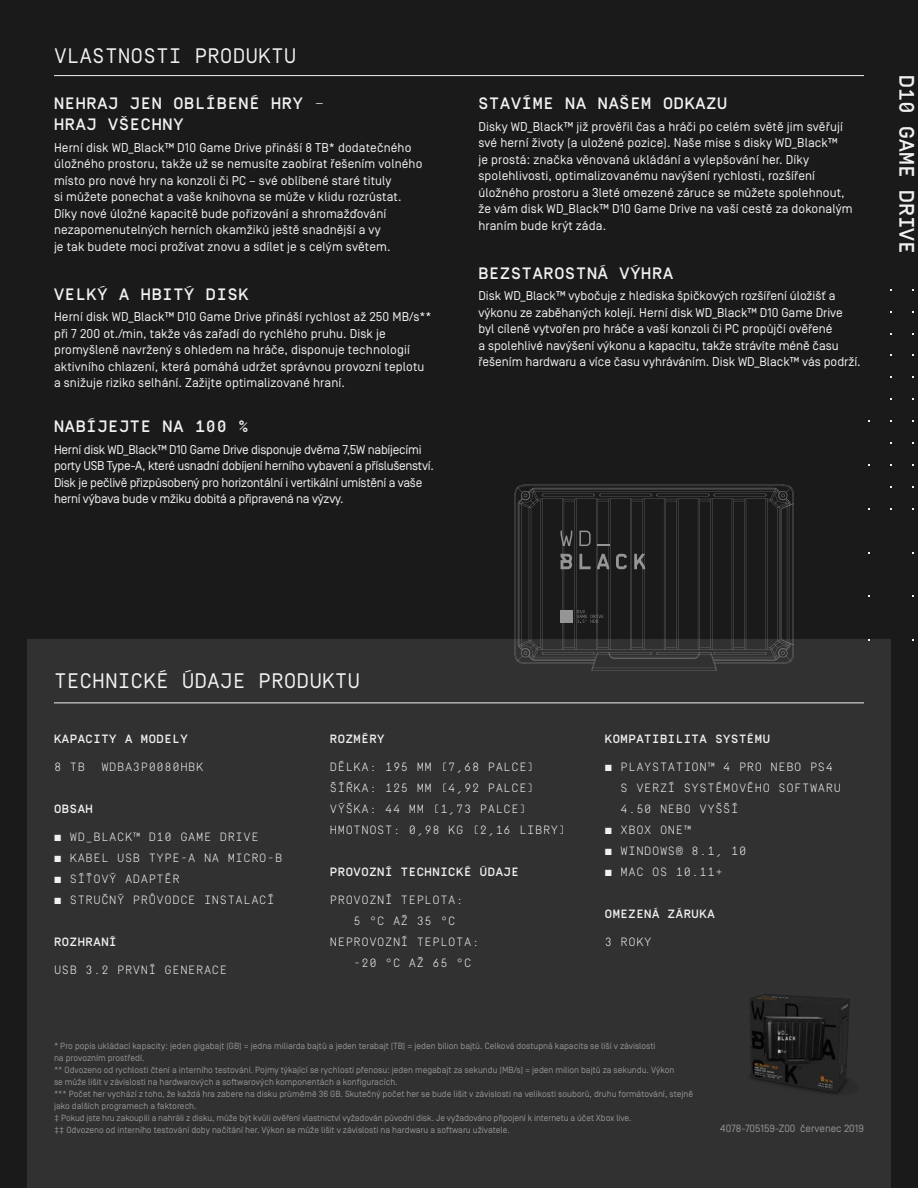
<style>
.page{position:relative;width:918px;height:1188px;background:#1a1a1a}
.page>*{position:absolute;margin:0;border:0;box-sizing:border-box;transform-origin:0 0}
.t1{font:21px "Simplon Mono";color:#f3f3f3}
.t2{font:21px "Simplon Mono";color:#f1f1f1}
.t3{font:500 21px "Simplon Mono";color:#f1f1f1}
.Feature_Subhead{font:500 16.5px/21px "Simplon Mono";letter-spacing:.05em;color:#f1f1f1}
.Feature_Body{font:12.75px/16.5px "Simplon Norm";letter-spacing:.01em;color:#f1f1f1}
.Feature_Body-2{font:12.75px/16.5px "Simplon Norm";letter-spacing:-.02em;color:#f1f1f1}
.Specs_Body{font:300 12px/21px "Simplon Mono";letter-spacing:.05em;color:#f1f1f1}
.Specs_Subhead{font:500 12px "Simplon Mono";letter-spacing:.05em;color:#f1f1f1}
.t4{font:10.5px "Simplon Norm";color:#959595}
.t5{font:9px/12px "Simplon Norm";color:#959595}
</style>
<div class="page">
<div style="left:27px;top:639px;width:864px;height:549px;background:#323132"></div>
<hr style="left:54px;top:75px;width:810px;height:1px;background:#f1f1f1">
<hr style="left:54px;top:703px;width:810px;height:1px;background:#f1f1f1">
<svg style="left:515px;top:485px;width:279px;height:186px"></svg>
<div style="left:560px;top:610px;width:13px;height:13px;background:#959595"></div>
<svg style="left:577px;top:610px;width:26px;height:13px"></svg>
<img style="left:749px;top:994px;width:101px;height:100px">
<p class="t2" style="left:54px;top:44px;width:244px">VLASTNOSTI PRODUKTU</p>
<p class="Feature_Subhead" style="left:54px;top:93px;width:272px">NEHRAJ JEN OBLÍBENÉ HRY –<br>HRAJ VŠECHNY</p>
<p class="Feature_Body" style="left:54px;top:139px;width:370px">Herní disk WD_Black™ D10 Game Drive přináší 8 TB* dodatečného úložného prostoru, takže už se nemusíte zaobírat řešením volného místo pro nové hry na konzoli či PC – své oblíbené staré tituly<br>si můžete ponechat a vaše knihovna se může v klidu rozrůstat.<br>Díky nové úložné kapacitě bude pořizování a shromažďování nezapomenutelných herních okamžiků ještě snadnější a vy<br>je tak budete moci prožívat znovu a sdílet je s celým světem.</p>
<p class="Feature_Subhead" style="left:54px;top:284px;width:196px">VELKÝ A HBITÝ DISK</p>
<p class="Feature_Body" style="left:54px;top:309px;width:379px">Herní disk WD_Black™ D10 Game Drive přináší rychlost až 250 MB/s** při 7 200 ot./min, takže vás zařadí do rychlého pruhu. Disk je promyšleně navržený s ohledem na hráče, disponuje technologií aktivního chlazení, která pomáhá udržet správnou provozní teplotu a snižuje riziko selhání. Zažijte optimalizované hraní.</p>
<p class="Feature_Subhead" style="left:54px;top:416px;width:196px">NABÍJEJTE NA 100 %</p>
<p class="Feature_Body-2" style="left:54px;top:441px;width:381px">Herní disk WD_Black™ D10 Game Drive disponuje dvěma 7,5W nabíjecími porty USB Type-A, které usnadní dobíjení herního vybavení a příslušenství.<br>Disk je pečlivě přizpůsobený pro horizontální i vertikální umístění a vaše herní výbava bude v mžiku dobitá a připravená na výzvy.</p>
<p class="Feature_Subhead" style="left:478px;top:93px;width:250px">STAVÍME NA NAŠEM ODKAZU</p>
<p class="Feature_Body" style="left:478px;top:118px;width:376px">Disky WD_Black™ již prověřil čas a hráči po celém světě jim svěřují své herní životy (a uložené pozice). Naše mise s disky WD_Black™<br>je prostá: značka věnovaná ukládání a vylepšování her. Díky spolehlivosti, optimalizovanému navýšení rychlosti, rozšíření úložného prostoru a 3leté omezené záruce se můžete spolehnout, že vám disk WD_Black™ D10 Game Drive na vaší cestě za dokonalým hraním bude krýt záda.</p>
<p class="Feature_Subhead" style="left:478px;top:263px;width:196px">BEZSTAROSTNÁ VÝHRA</p>
<p class="Feature_Body" style="left:478px;top:288px;width:384px">Disk WD_Black™ vybočuje z hlediska špičkových rozšíření úložišť a výkonu ze zaběhaných kolejí. Herní disk WD_Black™ D10 Game Drive byl cíleně vytvořen pro hráče a vaší konzoli či PC propůjčí ověřené<br>a spolehlivé navýšení výkonu a kapacitu, takže strávíte méně času řešením hardwaru a více času vyhráváním. Disk WD_Black™ vás podrží.</p>
<p class="t3" style="left:918px;top:75px;width:180px;rotate:90deg">D10 GAME DRIVE</p>
<p class="t1" style="left:54px;top:669px;width:308px">TECHNICKÉ ÚDAJE PRODUKTU</p>
<p class="Specs_Subhead" style="left:54px;top:733px;width:135px">KAPACITY A MODELY</p>
<p class="Specs_Body" style="left:54px;top:757px;width:32px">8 TB</p>
<p class="Specs_Body" style="left:101px;top:757px;width:104px">WDBA3P0080HBK</p>
<p class="Specs_Subhead" style="left:54px;top:803px;width:40px">OBSAH</p>
<p class="Specs_Body" style="left:54px;top:826px;width:206px">■ WD_BLACK™ D10 GAME DRIVE</p>
<p class="Specs_Body" style="left:54px;top:847px;width:230px">■ KABEL USB TYPE-A NA MICRO-B</p>
<p class="Specs_Body" style="left:54px;top:868px;width:127px">■ SÍŤOVÝ ADAPTÉR</p>
<p class="Specs_Body" style="left:54px;top:889px;width:222px">■ STRUČNÝ PRŮVODCE INSTALACÍ</p>
<p class="Specs_Subhead" style="left:54px;top:935px;width:64px">ROZHRANÍ</p>
<p class="Specs_Body" style="left:54px;top:959px;width:175px">USB 3.2 PRVNÍ GENERACE</p>
<p class="Specs_Subhead" style="left:330px;top:733px;width:56px">ROZMĚRY</p>
<p class="Specs_Body" style="left:330px;top:757px;width:206px">DÉLKA: 195 MM (7,68 PALCE)</p>
<p class="Specs_Body" style="left:330px;top:778px;width:206px">ŠÍŘKA: 125 MM (4,92 PALCE)</p>
<p class="Specs_Body" style="left:330px;top:799px;width:198px">VÝŠKA: 44 MM (1,73 PALCE)</p>
<p class="Specs_Body" style="left:330px;top:820px;width:238px">HMOTNOST: 0,98 KG (2,16 LIBRY)</p>
<p class="Specs_Subhead" style="left:330px;top:866px;width:190px">PROVOZNÍ TECHNICKÉ ÚDAJE</p>
<p class="Specs_Body" style="left:330px;top:889px;width:135px">PROVOZNÍ TEPLOTA:</p>
<p class="Specs_Body" style="left:354px;top:910px;width:104px">5 °C AŽ 35 °C</p>
<p class="Specs_Body" style="left:330px;top:931px;width:151px">NEPROVOZNÍ TEPLOTA:</p>
<p class="Specs_Body" style="left:354px;top:952px;width:119px">-20 °C AŽ 65 °C</p>
<p class="Specs_Subhead" style="left:605px;top:733px;width:167px">KOMPATIBILITA SYSTÉMU</p>
<p class="Specs_Body" style="left:621px;top:757px;width:222px;text-indent:-16px">■ PLAYSTATION™ 4 PRO NEBO PS4<br>S VERZÍ SYSTÉMOVÉHO SOFTWARU<br>4.50 NEBO VYŠŠÍ</p>
<p class="Specs_Body" style="left:605px;top:820px;width:88px">■ XBOX ONE™</p>
<p class="Specs_Body" style="left:605px;top:841px;width:143px">■ WINDOWS® 8.1, 10</p>
<p class="Specs_Body" style="left:605px;top:862px;width:119px">■ MAC OS 10.11+</p>
<p class="Specs_Subhead" style="left:605px;top:908px;width:111px">OMEZENÁ ZÁRUKA</p>
<p class="Specs_Body" style="left:605px;top:931px;width:48px">3 ROKY</p>
<p class="t5" style="left:54px;top:1040px;width:603px">* Pro popis ukládací kapacity: jeden gigabajt (GB) = jedna miliarda bajtů a jeden terabajt (TB) = jeden bilion bajtů. Celková dostupná kapacita se liší v závislosti na provozním prostředí.</p>
<p class="t5" style="left:54px;top:1064px;width:622px">** Odvozeno od rychlosti čtení a interního testování. Pojmy týkající se rychlosti přenosu: jeden megabajt za sekundu (MB/s) = jeden milion bajtů za sekundu. Výkon se může lišit v závislosti na hardwarových a softwarových komponentách a konfiguracích.</p>
<p class="t5" style="left:54px;top:1088px;width:641px">*** Počet her vychází z toho, že každá hra zabere na disku průměrně 36 GB. Skutečný počet her se bude lišit v závislosti na velikosti souborů, druhu formátování, stejně jako dalších programech a faktorech.</p>
<p class="t5" style="left:54px;top:1112px;width:579px">‡ Pokud jste hru zakoupili a nahráli z disku, může být kvůli ověření vlastnictví vyžadován původní disk. Je vyžadováno připojení k internetu a účet Xbox live.</p>
<p class="t5" style="left:54px;top:1124px;width:457px">‡‡ Odvozeno od interního testování doby načítání her. Výkon se může lišit v závislosti na hardwaru a softwaru uživatele.</p>
<p class="t4" style="left:720px;top:1123px;width:145px">4078-705159-Z00 červenec 2019</p>
</div>
